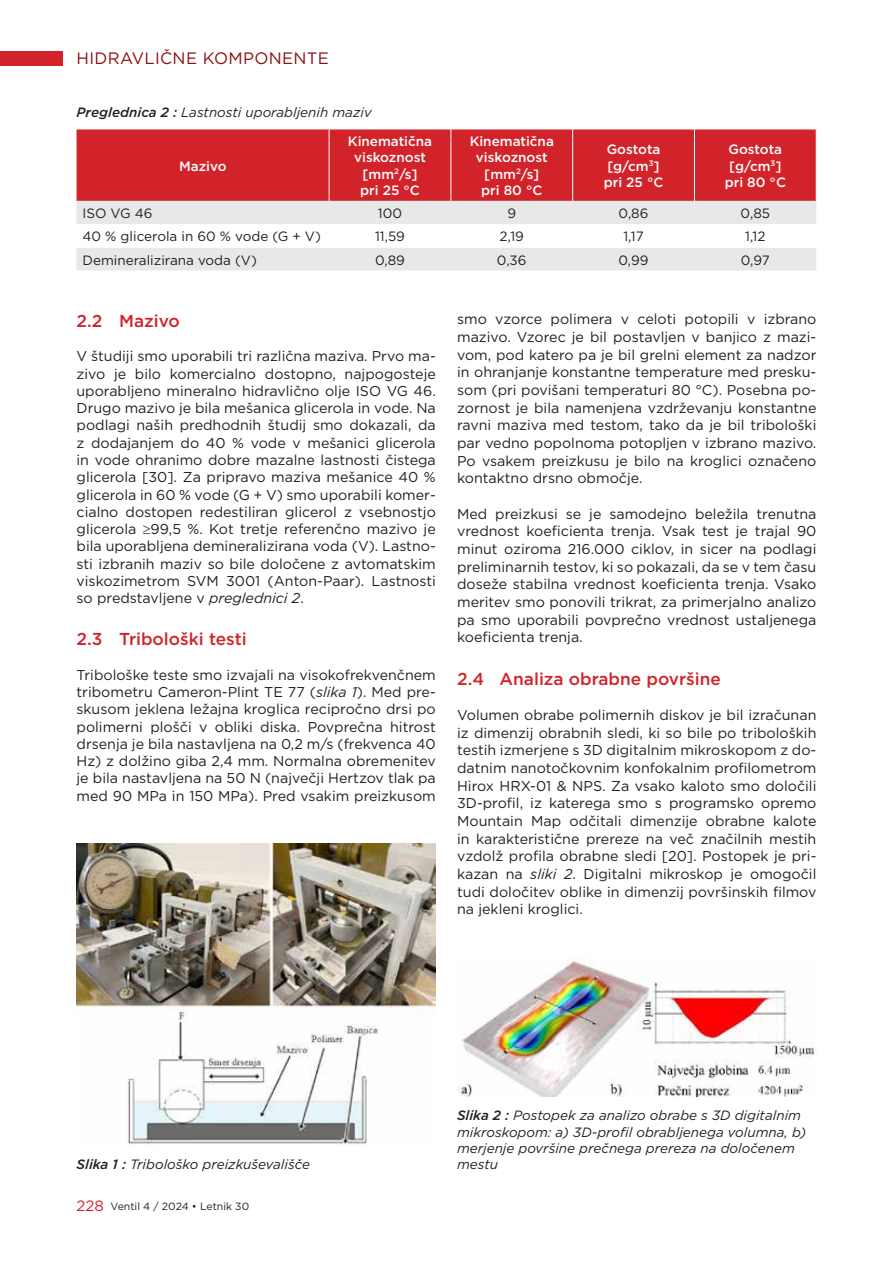
<style>
.page{position:relative;width:893px;height:1263px;background:#fff}
.page>*{position:absolute;margin:0;border:0;box-sizing:border-box;transform-origin:0 0}
.t1{font:500 17.25px "Gotham";color:#d2232a}
.t2{font:16.5px "Gotham";letter-spacing:.02em;color:#8b0e11}
.t3{font:14.25px/17.7px "Gotham";color:#231f20;text-align:justify}
.t4{font:italic 13.5px/16.2px "Gotham";color:#231f20}
.t5{font:500 13.5px/16.2px "Gotham";color:#fff;text-align:center}
.t6{font:13.5px "Gotham";color:#231f20}
.t7{font:10.5px "Gotham";color:#231f20}
.s1{font-weight:500}
.s2{font-style:italic}
.s3{font-size:15px;color:#d2232a}
</style>
<div class="page">
<div style="left:0;top:51px;width:62px;height:14px;background:#d2232a"></div>
<div style="left:77px;top:129px;width:739px;height:72px;background:#d2232a"></div>
<div style="left:77px;top:201px;width:739px;height:69px;background:#e7e8e8"></div>
<svg style="left:77px;top:224px;width:739px;height:24px"></svg>
<hr style="left:329px;top:129px;width:1px;height:72px;background:#fff">
<hr style="left:451px;top:129px;width:1px;height:72px;background:#fff">
<hr style="left:572px;top:129px;width:1px;height:72px;background:#fff">
<hr style="left:694px;top:129px;width:1px;height:72px;background:#fff">
<img style="left:77px;top:844px;width:359px;height:301px">
<img style="left:457px;top:958px;width:359px;height:139px">
<p class="t2" style="left:77px;top:48px;width:254px">HIDRAVLIČNE KOMPONENTE</p>
<p class="t4" style="left:77px;top:104px;width:297px"><span class="s1">Preglednica 2 :</span> Lastnosti uporabljenih maziv</p>
<p class="t5" style="left:179px;top:158px;width:49px">Mazivo</p>
<p class="t5" style="left:348px;top:133px;width:86px">Kinematična viskoznost [mm<sup>2</sup>/s]<br>pri 25 °C</p>
<p class="t5" style="left:470px;top:133px;width:86px">Kinematična viskoznost [mm<sup>2</sup>/s]<br>pri 80 °C</p>
<p class="t5" style="left:604px;top:141px;width:61px;text-align:left">Gostota [g/cm<sup>3</sup>] pri 25 °C</p>
<p class="t5" style="left:725px;top:141px;width:63px">Gostota [g/cm<sup>3</sup>] pri 80 °C</p>
<p class="t6" style="left:83px;top:205px;width:72px">ISO VG 46</p>
<p class="t6" style="left:378px;top:205px;width:26px">100</p>
<p class="t6" style="left:507px;top:205px;width:10px">9</p>
<p class="t6" style="left:619px;top:205px;width:31px">0,86</p>
<p class="t6" style="left:741px;top:205px;width:31px">0,85</p>
<p class="t6" style="left:83px;top:228px;width:240px">40 % glicerola in 60 % vode (G + V)</p>
<p class="t6" style="left:375px;top:228px;width:31px">11,59</p>
<p class="t6" style="left:500px;top:228px;width:26px">2,19</p>
<p class="t6" style="left:623px;top:228px;width:22px">1,17</p>
<p class="t6" style="left:745px;top:228px;width:22px">1,12</p>
<p class="t6" style="left:83px;top:251px;width:176px">Demineralizirana voda (V)</p>
<p class="t6" style="left:375px;top:251px;width:31px">0,89</p>
<p class="t6" style="left:497px;top:251px;width:31px">0,36</p>
<p class="t6" style="left:618px;top:251px;width:32px">0,99</p>
<p class="t6" style="left:741px;top:251px;width:31px">0,97</p>
<p class="t1" style="left:77px;top:309px;width:105px">2.2 Mazivo</p>
<p class="t3" style="left:77px;top:347px;width:361px;line-height:17.2px">V študiji smo uporabili tri različna maziva. Prvo ma&shy;zivo je bilo komercialno dostopno, najpogosteje uporabljeno mineralno hidravlično olje ISO VG 46.<br>Drugo mazivo je bila mešanica glicerola in vode. Na podlagi naših predhodnih študij smo dokazali, da z dodajanjem do 40 % vode v mešanici glicerola in vode ohranimo dobre mazalne lastnosti čistega glicerola [30]. Za pripravo maziva mešanice 40 % glicerola in 60 % vode (G + V) smo uporabili komer&shy;cialno dostopen redestiliran glicerol z vsebnostjo glicerola ≥99,5 %. Kot tretje referenčno mazivo je bila uporabljena demineralizirana voda (V). Lastno&shy;sti izbranih maziv so bile določene z avtomatskim viskozimetrom SVM 3001 (Anton-Paar). Lastnosti so predstavljene v <span class="s2">preglednici 2</span>.</p>
<p class="t1" style="left:77px;top:628px;width:172px">2.3 Tribološki testi</p>
<p class="t3" style="left:77px;top:666px;width:361px;line-height:17.2px">Tribološke teste smo izvajali na visokofrekvenčnem tribometru Cameron-Plint TE 77 (<span class="s2">slika 1</span>). Med pre&shy;skusom jeklena ležajna kroglica recipročno drsi po polimerni plošči v obliki diska. Povprečna hitrost drsenja je bila nastavljena na 0,2 m/s (frekvenca 40<br>Hz) z dolžino giba 2,4 mm. Normalna obremenitev je bila nastavljena na 50 N (največji Hertzov tlak pa med 90 MPa in 150 MPa). Pred vsakim preizkusom</p>
<p class="t3" style="left:457px;top:310px;width:361px">smo vzorce polimera v celoti potopili v izbrano mazivo. Vzorec je bil postavljen v banjico z mazi&shy;vom, pod katero pa je bil grelni element za nadzor in ohranjanje konstantne temperature med presku&shy;som (pri povišani temperaturi 80 °C). Posebna po&shy;zornost je bila namenjena vzdrževanju konstantne ravni maziva med testom, tako da je bil tribološki par vedno popolnoma potopljen v izbrano mazivo.<br>Po vsakem preizkusu je bilo na kroglici označeno kontaktno drsno območje.</p>
<p class="t3" style="left:457px;top:504px;width:361px">Med preizkusi se je samodejno beležila trenutna vrednost koeficienta trenja. Vsak test je trajal 90 minut oziroma 216.000 ciklov, in sicer na podlagi preliminarnih testov, ki so pokazali, da se v tem času doseže stabilna vrednost koeficienta trenja. Vsako meritev smo ponovili trikrat, za primerjalno analizo pa smo uporabili povprečno vrednost ustaljenega koeficienta trenja.</p>
<p class="t1" style="left:457px;top:667px;width:265px">2.4 Analiza obrabne površine</p>
<p class="t3" style="left:457px;top:706px;width:361px">Volumen obrabe polimernih diskov je bil izračunan iz dimenzij obrabnih sledi, ki so bile po triboloških testih izmerjene s 3D digitalnim mikroskopom z do&shy;datnim nanotočkovnim konfokalnim profilometrom Hirox HRX-01 &amp; NPS. Za vsako kaloto smo določili 3D-profil, iz katerega smo s programsko opremo Mountain Map odčitali dimenzije obrabne kalote in karakteristične prereze na več značilnih mestih vzdolž profila obrabne sledi [20]. Postopek je pri&shy;kazan na <span class="s2">sliki 2</span>. Digitalni mikroskop je omogočil tudi določitev oblike in dimenzij površinskih filmov na jekleni kroglici.</p>
<p class="t4" style="left:77px;top:1156px;width:235px"><span class="s1">Slika 1 :</span> Tribološko preizkuševališče</p>
<p class="t7" style="left:77px;top:1199px;width:174px"><span class="s3">228</span> Ventil 4 / 2024 • Letnik 30</p>
<p class="t4" style="left:457px;top:1107px;width:351px"><span class="s1">Slika 2 :</span> Postopek za analizo obrabe s 3D digitalnim mikroskopom: a) 3D-profil obrabljenega volumna, b) merjenje površine prečnega prereza na določenem mestu</p>
</div>
